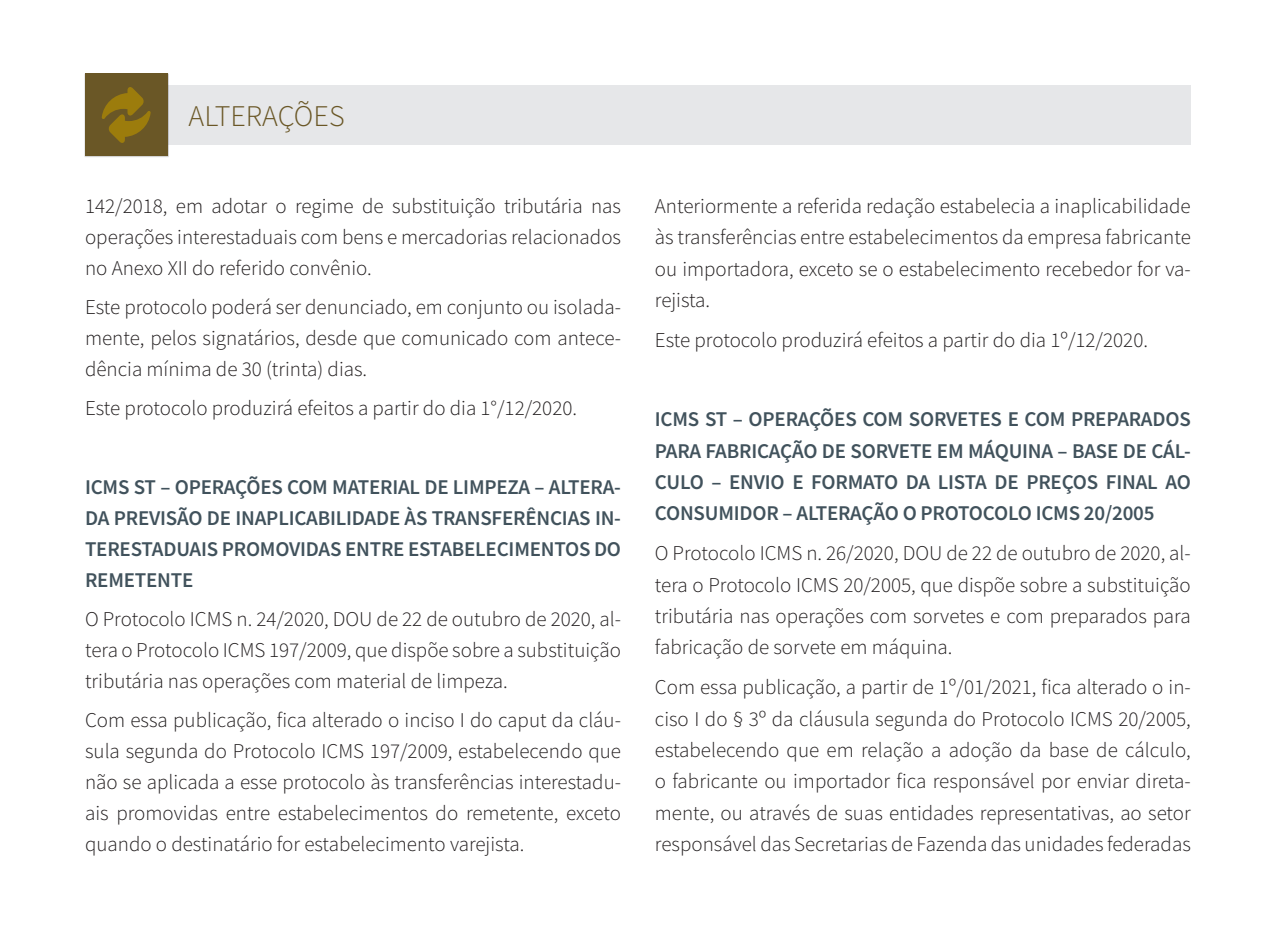
<style>
.page{position:relative;width:1276px;height:936px;background:#fff}
.page>*{position:absolute;margin:0;border:0;box-sizing:border-box;transform-origin:0 0}
.t1{font:300 30px "Source Sans Pro";color:#6a5726}
.t2{font:300 21px/31.3px "Source Sans Pro";color:#231f20;text-align:justify}
.t3{font:600 21px/30.9px "Source Sans Pro";letter-spacing:-.01em;color:#41525c;text-align:justify}
</style>
<div class="page">
<div style="left:85px;top:85px;width:1106px;height:60px;background:#e6e7e9"></div>
<div style="left:85px;top:73px;width:84px;height:85px;background:#231f20;opacity:.3"></div>
<div style="left:85px;top:74px;width:82px;height:82px;background:#6a5726"></div>
<svg style="left:102px;top:87px;width:49px;height:56px"></svg>
<p class="t1" style="left:189px;top:98px;width:158px">ALTERAÇÕES</p>
<p class="t2" style="left:85px;top:190px;width:537px;line-height:30.9px">142/2018, em adotar o regime de substituição tributária nas operações interestaduais com bens e mercadorias relacionados no Anexo XII do referido convênio.</p>
<p class="t2" style="left:85px;top:292px;width:537px;line-height:30.9px">Este protocolo poderá ser denunciado, em conjunto ou isolada&shy;mente, pelos signatários, desde que comunicado com antece&shy;dência mínima de 30 (trinta) dias.</p>
<p class="t2" style="left:85px;top:392px;width:493px">Este protocolo produzirá efeitos a partir do dia 1°/12/2020.</p>
<p class="t3" style="left:85px;top:471px;width:537px">ICMS ST – OPERAÇÕES COM MATERIAL DE LIMPEZA – ALTERA-DA PREVISÃO DE INAPLICABILIDADE ÀS TRANSFERÊNCIAS IN-TERESTADUAIS PROMOVIDAS ENTRE ESTABELECIMENTOS DO REMETENTE</p>
<p class="t2" style="left:85px;top:604px;width:537px;line-height:30.9px">O Protocolo ICMS n. 24/2020, DOU de 22 de outubro de 2020, al&shy;tera o Protocolo ICMS 197/2009, que dispõe sobre a substituição tributária nas operações com material de limpeza.</p>
<p class="t2" style="left:85px;top:705px;width:537px;line-height:30.9px">Com essa publicação, fica alterado o inciso I do caput da cláu&shy;sula segunda do Protocolo ICMS 197/2009, estabelecendo que não se aplicada a esse protocolo às transferências interestadu&shy;ais promovidas entre estabelecimentos do remetente, exceto quando o destinatário for estabelecimento varejista.</p>
<p class="t2" style="left:655px;top:190px;width:537px">Anteriormente a referida redação estabelecia a inaplicabilidade às transferências entre estabelecimentos da empresa fabricante ou importadora, exceto se o estabelecimento recebedor for va&shy;rejista.</p>
<p class="t2" style="left:655px;top:324px;width:494px">Este protocolo produzirá efeitos a partir do dia 1º/12/2020.</p>
<p class="t3" style="left:655px;top:403px;width:537px;line-height:31.3px">ICMS ST – OPERAÇÕES COM SORVETES E COM PREPARADOS PARA FABRICAÇÃO DE SORVETE EM MÁQUINA – BASE DE CÁL-CULO – ENVIO E FORMATO DA LISTA DE PREÇOS FINAL AO CONSUMIDOR – ALTERAÇÃO O PROTOCOLO ICMS 20/2005</p>
<p class="t2" style="left:655px;top:538px;width:537px">O Protocolo ICMS n. 26/2020, DOU de 22 de outubro de 2020, al&shy;tera o Protocolo ICMS 20/2005, que dispõe sobre a substituição tributária nas operações com sorvetes e com preparados para fabricação de sorvete em máquina.</p>
<p class="t2" style="left:655px;top:671px;width:537px">Com essa publicação, a partir de 1º/01/2021, fica alterado o in&shy;ciso I do § 3º da cláusula segunda do Protocolo ICMS 20/2005, estabelecendo que em relação a adoção da base de cálculo, o fabricante ou importador fica responsável por enviar direta&shy;mente, ou através de suas entidades representativas, ao setor responsável das Secretarias de Fazenda das unidades federadas</p>
</div>
